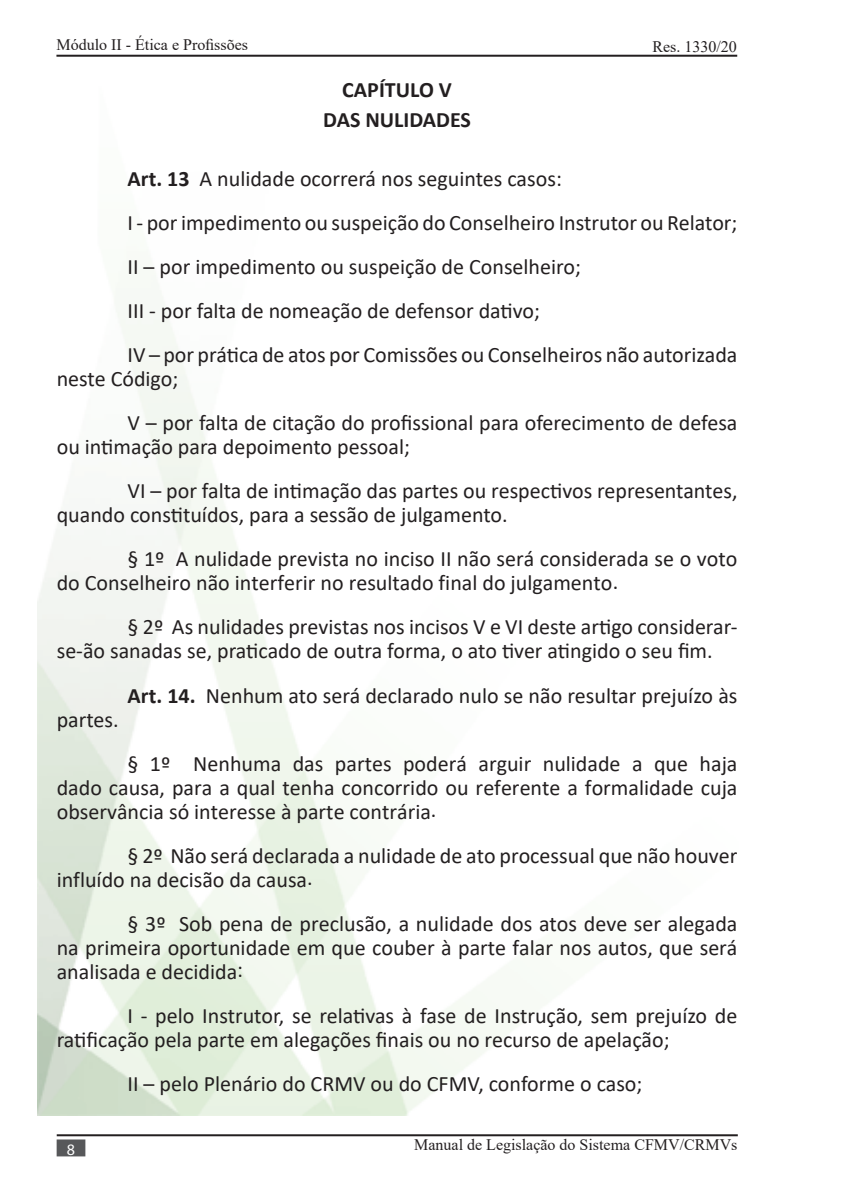
<style>
.page{position:relative;width:851px;height:1191px;background:#fff}
.page>*{position:absolute;margin:0;border:0;box-sizing:border-box;transform-origin:0 0}
.t1{font:22px/24px "Calibri";color:#231f20}
.t2{font:700 22px "Calibri";color:#231f20}
.t3{font:16px "Times New Roman";color:#231f20}
.t4{font:16px "Myriad Pro";color:#fff}
.s1{font-weight:700}
</style>
<div class="page">
<hr style="left:57px;top:1134px;width:680px;height:2px;background:#231f20">
<div style="left:57px;top:1139px;width:28px;height:17px;background:#57585a;border:2px solid #57585a"></div>
<hr style="left:56px;top:55px;width:681px;height:2px;background:#231f20">
<p class="t3" style="left:56px;top:34px;width:193px">Módulo II - Ética e Profissões</p>
<p class="t3" style="left:652px;top:35px;width:86px">Res. 1330/20</p>
<p class="t2" style="left:342px;top:74px;width:111px">CAPÍTULO V</p>
<p class="t2" style="left:323px;top:104px;width:149px">DAS NULIDADES</p>
<p class="t1" style="left:127px;top:166px;width:436px"><span class="s1">Art. 13</span> A nulidade ocorrerá nos seguintes casos:</p>
<p class="t1" style="left:127px;top:210px;width:611px">I - por impedimento ou suspeição do Conselheiro Instrutor ou Relator;</p>
<p class="t1" style="left:127px;top:254px;width:455px">II – por impedimento ou suspeição de Conselheiro;</p>
<p class="t1" style="left:127px;top:298px;width:414px">III - por falta de nomeação de defensor dativo;</p>
<p class="t1" style="left:57px;top:342px;width:682px;text-indent:71px">IV – por prática de atos por Comissões ou Conselheiros não autorizada neste Código;</p>
<p class="t1" style="left:57px;top:410px;width:682px;text-indent:71px">V – por falta de citação do profissional para oferecimento de defesa ou intimação para depoimento pessoal;</p>
<p class="t1" style="left:57px;top:478px;width:682px;text-indent:71px">VI – por falta de intimação das partes ou respectivos representantes, quando constituídos, para a sessão de julgamento.</p>
<p class="t1" style="left:57px;top:546px;width:682px;text-indent:71px">§ 1º A nulidade prevista no inciso II não será considerada se o voto do Conselheiro não interferir no resultado final do julgamento.</p>
<p class="t1" style="left:57px;top:614px;width:682px;text-indent:71px">§ 2º As nulidades previstas nos incisos V e VI deste artigo considerar&shy;se-ão sanadas se, praticado de outra forma, o ato tiver atingido o seu fim.</p>
<p class="t1" style="left:127px;top:682px;width:611px"><span class="s1">Art. 14.</span> Nenhum ato será declarado nulo se não resultar prejuízo às</p>
<p class="t1" style="left:57px;top:706px;width:64px">partes.</p>
<p class="t1" style="left:57px;top:750px;width:682px;text-align:justify;text-indent:71px">§ 1º Nenhuma das partes poderá arguir nulidade a que haja dado causa, para a qual tenha concorrido ou referente a formalidade cuja observância só interesse à parte contrária.</p>
<p class="t1" style="left:57px;top:842px;width:682px;text-indent:71px">§ 2º Não será declarada a nulidade de ato processual que não houver influído na decisão da causa.</p>
<p class="t1" style="left:57px;top:910px;width:682px;text-align:justify;text-indent:71px">§ 3º Sob pena de preclusão, a nulidade dos atos deve ser alegada na primeira oportunidade em que couber à parte falar nos autos, que será analisada e decidida:</p>
<p class="t1" style="left:57px;top:1002px;width:682px;text-indent:71px">I - pelo Instrutor, se relativas à fase de Instrução, sem prejuízo de ratificação pela parte em alegações finais ou no recurso de apelação;</p>
<p class="t1" style="left:127px;top:1070px;width:516px">II – pelo Plenário do CRMV ou do CFMV, conforme o caso;</p>
<p class="t4" style="left:67px;top:1139px;width:10px">8</p>
<p class="t3" style="left:414px;top:1133px;width:325px">Manual de Legislação do Sistema CFMV/CRMVs</p>
</div>
